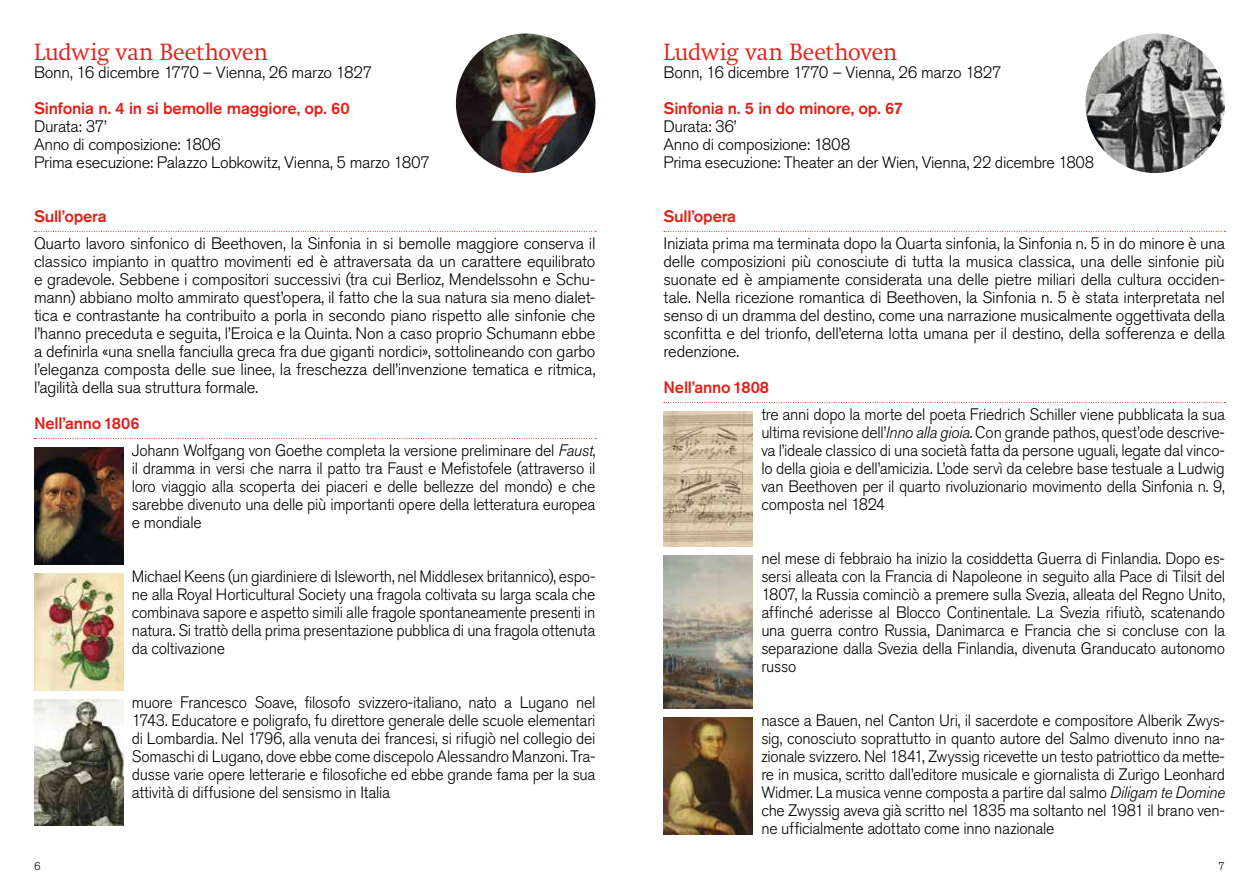
<style>
.page{position:relative;width:1259px;height:893px;background:#fff}
.page>*{position:absolute;margin:0;border:0;box-sizing:border-box;transform-origin:0 0}
.t1{font:300 24px "Swift Neue LT Pro";letter-spacing:-.005em;color:#e32119}
.t2{font:300 16.5px/18px "Akzidenz Grotesk Pro";letter-spacing:-.015em;color:#000;text-align:justify;scale:.96 1}
.t3{font:300 16.5px/18px "Akzidenz Grotesk Pro";letter-spacing:-.015em;color:#000}
.t4{font:500 16.5px "Akzidenz Grotesk Pro";letter-spacing:-.015em;color:#e32119}
.t5{font:300 11.25px "Akzidenz Grotesk Pro";color:#000}
.s1{font-weight:500;color:#e32119}
.s2{font-style:italic}
</style>
<div class="page">
<svg style="left:34px;top:231px;width:562px;height:1px"></svg>
<svg style="left:34px;top:438px;width:562px;height:1px"></svg>
<svg style="left:664px;top:231px;width:561px;height:1px"></svg>
<svg style="left:664px;top:402px;width:561px;height:1px"></svg>
<img style="left:34px;top:447px;width:89px;height:117px">
<img style="left:663px;top:411px;width:90px;height:135px">
<img style="left:34px;top:573px;width:89px;height:117px">
<img style="left:663px;top:555px;width:90px;height:153px">
<img style="left:34px;top:699px;width:89px;height:126px">
<img style="left:663px;top:717px;width:90px;height:117px">
<img style="left:456px;top:34px;width:139px;height:139px;border-radius:70px">
<img style="left:1085px;top:34px;width:140px;height:139px;border-radius:70px">
<h1 class="t1" style="left:34px;top:38px;width:235px">Ludwig van Beethoven</h1>
<p class="t3" style="left:34px;top:63px;width:340px">Bonn, 16 dicembre 1770 – Vienna, 26 marzo 1827</p>
<p class="t4" style="left:34px;top:98px;width:317px">Sinfonia n. 4 in si bemolle maggiore, op. 60</p>
<p class="t3" style="left:34px;top:117px;width:397px">Durata: 37’<br>Anno di composizione: 1806<br>Prima esecuzione: Palazzo Lobkowitz, Vienna, 5 marzo 1807</p>
<p class="t4" style="left:34px;top:206px;width:74px">Sull’opera</p>
<p class="t3" style="left:34px;top:234px;width:563px;text-align:justify">Quarto lavoro sinfonico di Beethoven, la Sinfonia in si bemolle maggiore conserva il classico impianto in quattro movimenti ed è attraversata da un carattere equilibrato e gradevole. Sebbene i compositori successivi (tra cui Berlioz, Mendelssohn e Schu&shy;mann) abbiano molto ammirato quest’opera, il fatto che la sua natura sia meno dialet&shy;tica e contrastante ha contribuito a porla in secondo piano rispetto alle sinfonie che l’hanno preceduta e seguita, l’Eroica e la Quinta. Non a caso proprio Schumann ebbe a definirla «una snella fanciulla greca fra due giganti nordici», sottolineando con garbo l’eleganza composta delle sue linee, la freschezza dell’invenzione tematica e ritmica, l’agilità della sua struttura formale.</p>
<p class="t2" style="left:132px;top:410px;width:484px;line-height:27px;text-indent:-98px"><span class="s1">Nell’anno 1806<br></span>Johann Wolfgang von Goethe completa la versione preliminare del <span class="s2">Faust</span>,</p>
<p class="t2" style="left:132px;top:459px;width:484px">il dramma in versi che narra il patto tra Faust e Mefistofele (attraverso il loro viaggio alla scoperta dei piaceri e delle bellezze del mondo) e che sarebbe divenuto una delle più importanti opere della letteratura europea e mondiale</p>
<p class="t2" style="left:132px;top:567px;width:484px">Michael Keens (un giardiniere di Isleworth, nel Middlesex britannico), espo&shy;ne alla Royal Horticultural Society una fragola coltivata su larga scala che combinava sapore e aspetto simili alle fragole spontaneamente presenti in natura. Si trattò della prima presentazione pubblica di una fragola ottenuta da coltivazione</p>
<p class="t2" style="left:132px;top:693px;width:484px">muore Francesco Soave, filosofo svizzero-italiano, nato a Lugano nel 1743. Educatore e poligrafo, fu direttore generale delle scuole elementari di Lombardia. Nel 1796, alla venuta dei francesi, si rifugiò nel collegio dei Somaschi di Lugano, dove ebbe come discepolo Alessandro Manzoni. Tra&shy;dusse varie opere letterarie e filosofiche ed ebbe grande fama per la sua attività di diffusione del sensismo in Italia</p>
<h1 class="t1" style="left:663px;top:38px;width:235px">Ludwig van Beethoven</h1>
<p class="t3" style="left:663px;top:63px;width:340px">Bonn, 16 dicembre 1770 – Vienna, 26 marzo 1827</p>
<p class="t4" style="left:663px;top:98px;width:241px">Sinfonia n. 5 in do minore, op. 67</p>
<p class="t3" style="left:663px;top:117px;width:432px">Durata: 36’<br>Anno di composizione: 1808<br>Prima esecuzione: Theater an der Wien, Vienna, 22 dicembre 1808</p>
<p class="t4" style="left:663px;top:206px;width:74px">Sull’opera</p>
<p class="t3" style="left:663px;top:234px;width:563px;text-align:justify">Iniziata prima ma terminata dopo la Quarta sinfonia, la Sinfonia n. 5 in do minore è una delle composizioni più conosciute di tutta la musica classica, una delle sinfonie più suonate ed è ampiamente considerata una delle pietre miliari della cultura occiden&shy;tale. Nella ricezione romantica di Beethoven, la Sinfonia n. 5 è stata interpretata nel senso di un dramma del destino, come una narrazione musicalmente oggettivata della sconfitta e del trionfo, dell’eterna lotta umana per il destino, della sofferenza e della redenzione.</p>
<p class="t4" style="left:663px;top:377px;width:107px">Nell’anno 1808</p>
<p class="t2" style="left:761px;top:405px;width:484px">tre anni dopo la morte del poeta Friedrich Schiller viene pubblicata la sua ultima revisione dell’<span class="s2">Inno alla gioia</span>. Con grande pathos, quest’ode descrive&shy;va l’ideale classico di una società fatta da persone uguali, legate dal vinco&shy;lo della gioia e dell’amicizia. L’ode servì da celebre base testuale a Ludwig van Beethoven per il quarto rivoluzionario movimento della Sinfonia n. 9, composta nel 1824</p>
<p class="t2" style="left:761px;top:549px;width:484px">nel mese di febbraio ha inizio la cosiddetta Guerra di Finlandia. Dopo es&shy;sersi alleata con la Francia di Napoleone in seguito alla Pace di Tilsit del 1807, la Russia cominciò a premere sulla Svezia, alleata del Regno Unito, affinché aderisse al Blocco Continentale. La Svezia rifiutò, scatenando una guerra contro Russia, Danimarca e Francia che si concluse con la separazione dalla Svezia della Finlandia, divenuta Granducato autonomo russo</p>
<p class="t2" style="left:761px;top:711px;width:484px">nasce a Bauen, nel Canton Uri, il sacerdote e compositore Alberik Zwys&shy;sig, conosciuto soprattutto in quanto autore del Salmo divenuto inno na&shy;zionale svizzero. Nel 1841, Zwyssig ricevette un testo patriottico da mette&shy;re in musica, scritto dall’editore musicale e giornalista di Zurigo Leonhard Widmer. La musica venne composta a partire dal salmo <span class="s2">Diligam te Domine </span>che Zwyssig aveva già scritto nel 1835 ma soltanto nel 1981 il brano ven&shy;ne ufficialmente adottato come inno nazionale</p>
<p class="t5" style="left:34px;top:859px;width:8px">6</p>
<p class="t5" style="left:1218px;top:859px;width:8px">7</p>
</div>
